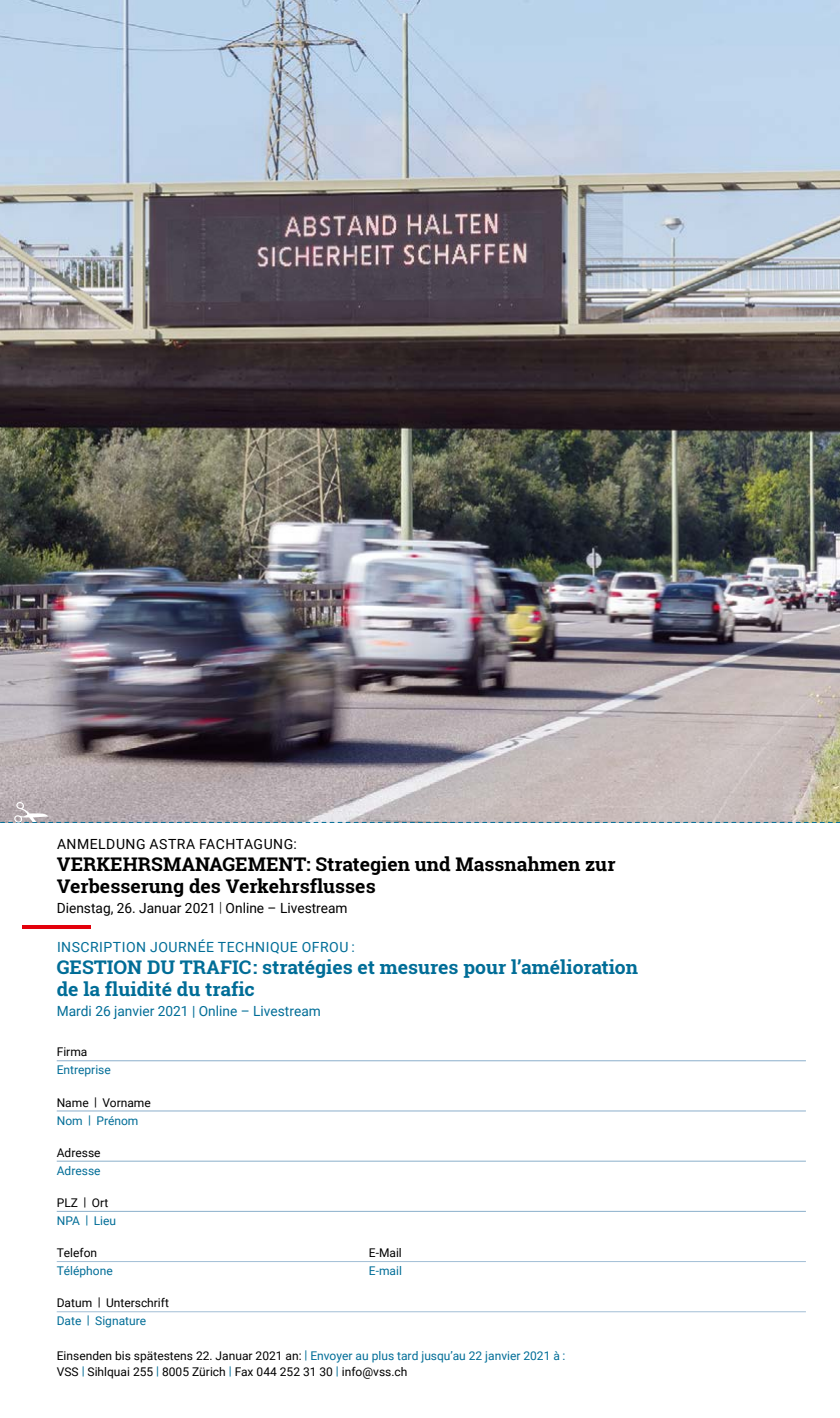
<style>
.page{position:relative;width:840px;height:1418px;background:#fff}
.page>*{position:absolute;margin:0;border:0;box-sizing:border-box;transform-origin:0 0}
.t1{font:700 18.8px/22px "Roboto Slab";color:#000}
.t2{font:700 18.8px/22px "Roboto Slab";color:#006d97}
.t3{font:14px "Roboto";color:#000}
.t4{font:14px "Roboto";letter-spacing:.015em;color:#006d97}
.t5{font:14px "Roboto";letter-spacing:.035em;color:#006d97}
.t6{font:14px "Roboto";letter-spacing:.035em;color:#000}
.t7{font:12px/16px "Roboto";color:#000}
.t8{font:12px "Roboto";color:#006d97}
.s1{font-weight:300}
.s2{color:#006d97}
</style>
<div class="page">
<img style="left:0;top:0;width:839px;height:802px">
<svg style="left:0;top:802px;width:839px;height:21px;background:#bdb6b6"></svg>
<hr style="left:57px;top:1060px;width:748px;height:1px;background:#8bafcb">
<hr style="left:57px;top:1110px;width:748px;height:1px;background:#8bafcb">
<hr style="left:57px;top:1160px;width:748px;height:1px;background:#8bafcb">
<hr style="left:57px;top:1210px;width:748px;height:1px;background:#8bafcb">
<hr style="left:57px;top:1261px;width:748px;height:1px;background:#a2bed6">
<hr style="left:57px;top:1311px;width:748px;height:1px;background:#a2bed6">
<hr style="left:23px;top:925px;width:68px;height:3px;background:#e3000b">
<p class="t6" style="left:57px;top:833px;width:241px">ANMELDUNG ASTRA FACHTAGUNG:</p>
<h1 class="t1" style="left:57px;top:852px;width:560px">VERKEHRSMANAGEMENT: Strategien und Massnahmen zur<br>Verbesserung des Verkehrsflusses</h1>
<p class="t3" style="left:57px;top:897px;width:292px">Dienstag, 26. Januar 2021 <span class="s1">|</span> Online – Livestream</p>
<p class="t5" style="left:57px;top:936px;width:299px">INSCRIPTION JOURNÉE TECHNIQUE OFROU :</p>
<h1 class="t2" style="left:57px;top:955px;width:582px">GESTION DU TRAFIC: stratégies et mesures pour ’l amélioration de la fluidité du trafic</h1>
<p class="t4" style="left:57px;top:1000px;width:265px">Mardi 26 janvier 2021 | Online – Livestream</p>
<p class="t7" style="left:57px;top:1043px;width:32px">Firma</p>
<p class="t8" style="left:57px;top:1061px;width:56px">Entreprise</p>
<p class="t7" style="left:102px;top:1093px;width:50px">Vorname</p>
<p class="t7" style="left:94px;top:1092px;width:4px">|</p>
<p class="t7" style="left:57px;top:1093px;width:33px">Name</p>
<p class="t8" style="left:88px;top:1110px;width:4px">|</p>
<p class="t8" style="left:96px;top:1111px;width:43px">Prénom</p>
<p class="t8" style="left:57px;top:1111px;width:27px">Nom</p>
<p class="t7" style="left:57px;top:1144px;width:45px">Adresse</p>
<p class="t8" style="left:57px;top:1162px;width:45px">Adresse</p>
<p class="t7" style="left:92px;top:1194px;width:18px">Ort</p>
<p class="t7" style="left:83px;top:1193px;width:4px">|</p>
<p class="t7" style="left:57px;top:1194px;width:23px">PLZ</p>
<p class="t8" style="left:85px;top:1211px;width:4px">|</p>
<p class="t8" style="left:94px;top:1212px;width:24px">Lieu</p>
<p class="t8" style="left:57px;top:1212px;width:25px">NPA</p>
<p class="t7" style="left:57px;top:1244px;width:42px">Telefon</p>
<p class="t8" style="left:57px;top:1262px;width:57px">Téléphone</p>
<p class="t7" style="left:106px;top:1294px;width:64px">Unterschrift</p>
<p class="t7" style="left:98px;top:1293px;width:4px">|</p>
<p class="t7" style="left:57px;top:1294px;width:37px">Datum</p>
<p class="t7" style="left:369px;top:1244px;width:34px">-E Mail</p>
<p class="t8" style="left:369px;top:1262px;width:34px">-E mail</p>
<p class="t8" style="left:87px;top:1311px;width:4px">|</p>
<p class="t8" style="left:95px;top:1312px;width:52px">Signature</p>
<p class="t8" style="left:57px;top:1312px;width:26px">Date</p>
<p class="t7" style="left:57px;top:1346px;width:510px">Einsenden bis spätestens 22. Januar 2021 an: <span class="s2">| Envoyer au plus tard jusqu’au 22 janvier 2021 :à<br></span>VSS <span class="s2">|</span> Sihlquai 255 <span class="s2">|</span> 8005 Zürich <span class="s2">|</span> Fax 044 252 31 30 <span class="s2">|</span> info@vss.ch</p>
</div>
